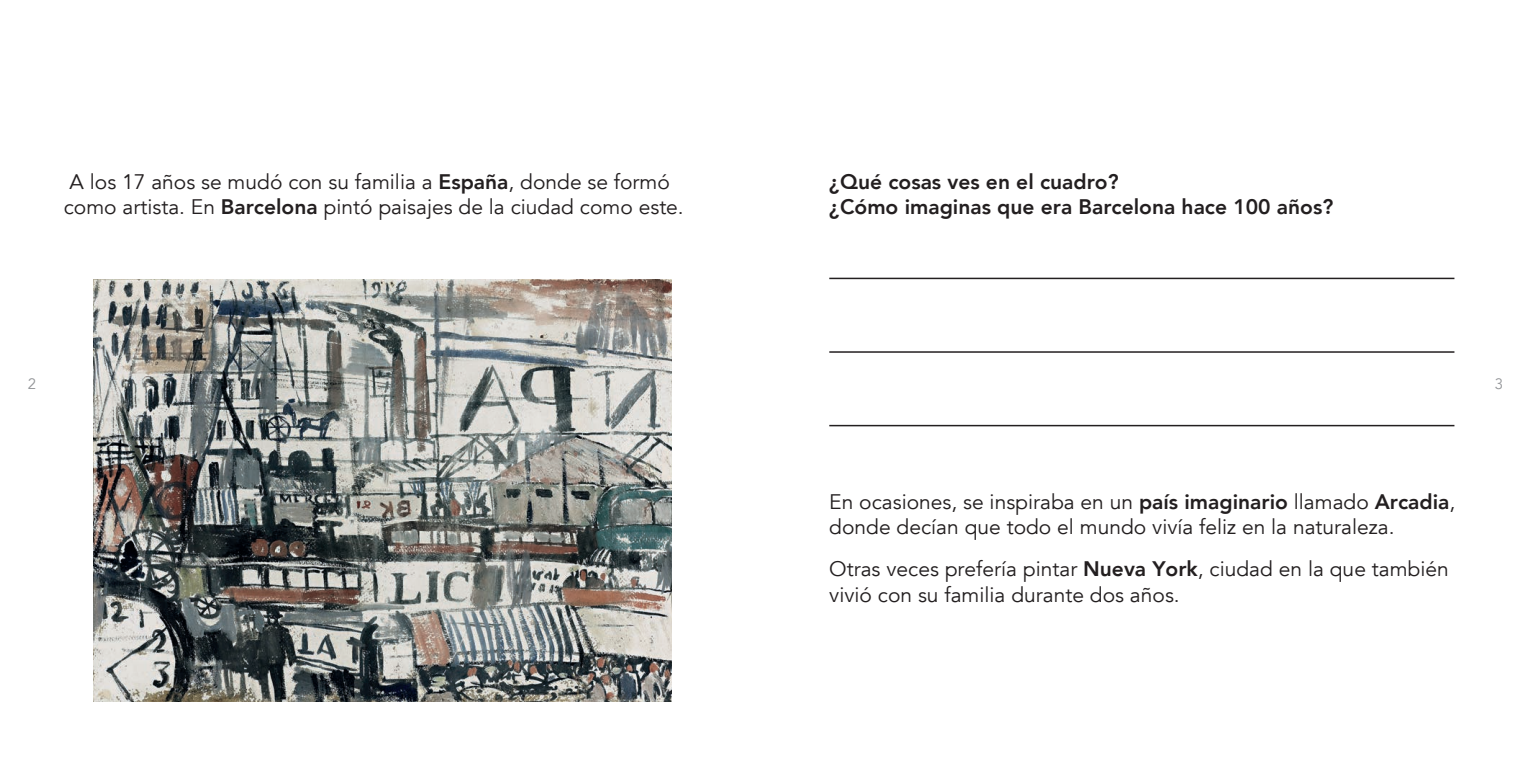
<style>
.page{position:relative;width:1531px;height:766px;background:#fff}
.page>*{position:absolute;margin:0;border:0;box-sizing:border-box;transform-origin:0 0}
.t1{font:21px/25.2px "Avenir";color:#231f20}
.t2{font:800 21px/25.2px "Avenir";color:#231f20}
.t3{font:15px "Avenir";color:#939598}
.s1{font-weight:800}
</style>
<div class="page">
<img style="left:94px;top:279px;width:577px;height:422px">
<hr style="left:829px;top:351px;width:625px;height:1px;background:#231f20">
<hr style="left:829px;top:425px;width:625px;height:1px;background:#231f20">
<hr style="left:829px;top:277px;width:625px;height:2px;background:#231f20">
<p class="t1" style="left:64px;top:169px;width:621px">A los 17 años se mudó con su familia a <span class="s1">España</span>, donde se formó como artista. En <span class="s1">Barcelona</span> pintó paisajes de la ciudad como este.</p>
<p class="t2" style="left:829px;top:169px;width:505px">¿Qué cosas ves en el cuadro?<br>¿Cómo imaginas que era Barcelona hace 100 años?</p>
<p class="t3" style="left:28px;top:375px;width:10px">2</p>
<p class="t3" style="left:1495px;top:375px;width:10px">3</p>
<p class="t1" style="left:829px;top:489px;width:627px">En ocasiones, se inspiraba en un <span class="s1">país imaginario</span> llamado <span class="s1">Arcadia</span>, donde decían que todo el mundo vivía feliz en la naturaleza.</p>
<p class="t1" style="left:829px;top:557px;width:621px">Otras veces prefería pintar <span class="s1">Nueva York</span>, ciudad en la que también vivió con su familia durante dos años.</p>
</div>
